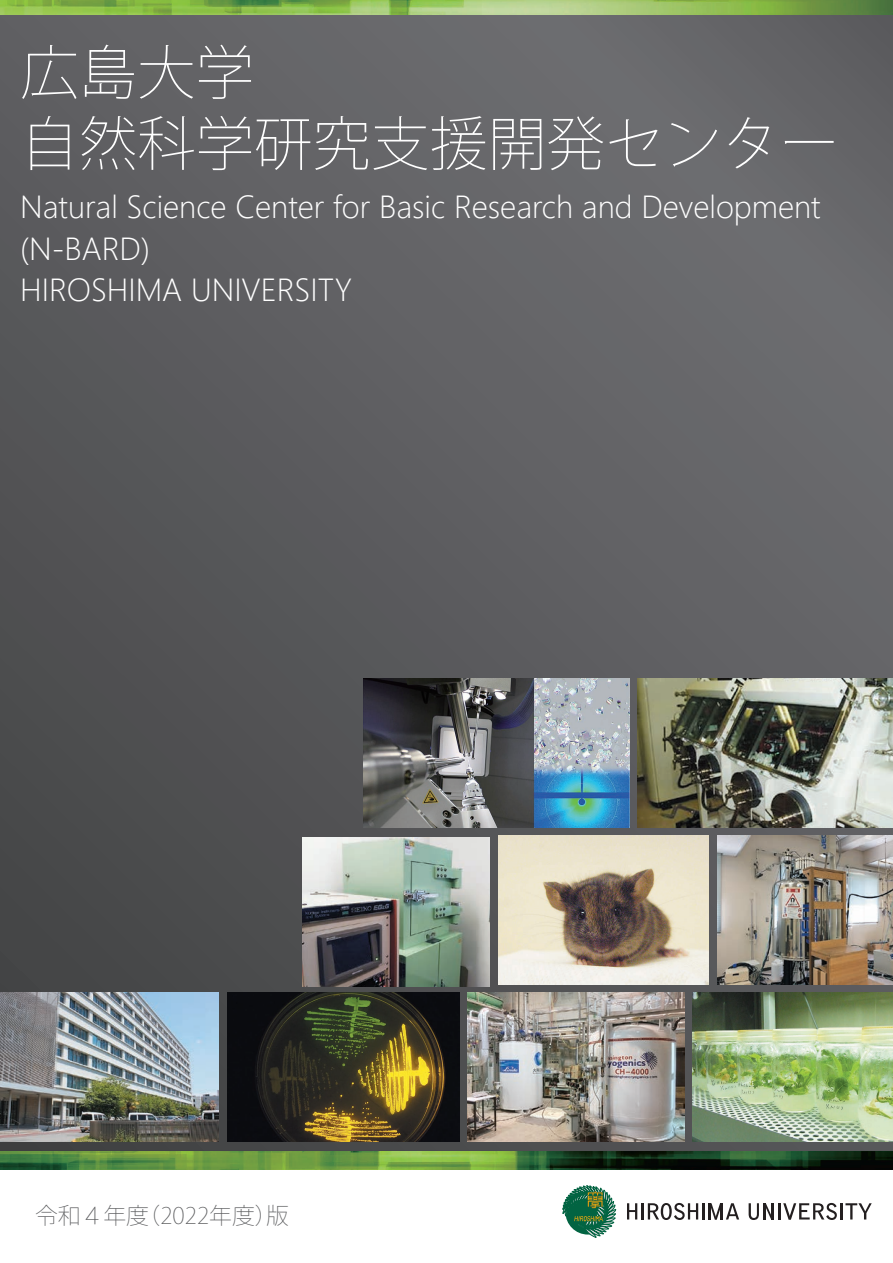
<style>
.page{position:relative;width:893px;height:1263px;background:#fff}
.page>*{position:absolute;margin:0;border:0;box-sizing:border-box;transform-origin:0 0}
.t1{font:200 58.5px/71.2px "Koz Go Pr 6 N";color:#fff}
.t2{font:300 31.95px/41.4px "Segoe UI";color:#fff}
.t3{font:200 22.8px "Koz Go Pr 6 N";color:#57585a}
</style>
<div class="page">
<img style="left:0;top:0;width:893px;height:16px">
<img style="left:0;top:1150px;width:893px;height:19px">
<div style="left:0;top:16px;width:893px;height:1134px;background:linear-gradient(to bottom,#69686d,#4a4c4b)"></div>
<svg style="left:562px;top:1185px;width:54px;height:52px"></svg>
<svg style="left:627px;top:1203px;width:10px;height:16px"></svg>
<svg style="left:648px;top:1203px;width:50px;height:17px"></svg>
<hr style="left:641px;top:1203px;width:3px;height:16px;background:#231f20">
<hr style="left:702px;top:1203px;width:3px;height:16px;background:#231f20">
<svg style="left:709px;top:1203px;width:30px;height:16px"></svg>
<svg style="left:749px;top:1203px;width:123px;height:17px"></svg>
<img style="left:0;top:993px;width:219px;height:149px">
<img style="left:227px;top:993px;width:232px;height:149px">
<img style="left:498px;top:836px;width:211px;height:148px">
<img style="left:717px;top:836px;width:176px;height:148px">
<img style="left:468px;top:993px;width:216px;height:149px">
<img style="left:638px;top:678px;width:255px;height:149px">
<img style="left:303px;top:838px;width:187px;height:148px">
<img style="left:693px;top:993px;width:200px;height:149px">
<img style="left:364px;top:678px;width:265px;height:149px">
<h1 class="t1" style="left:20px;top:38px;width:820px">広島大学<br>自然科学研究支援開発センター</h1>
<p class="t2" style="left:20px;top:183px;width:802px">Natural Science Center for Basic Research and Development (N-BARD)<br>HIROSHIMA UNIVERSITY</p>
<p class="t3" style="left:35px;top:1203px;width:255px">令和４年度（2022年度）版</p>
</div>
